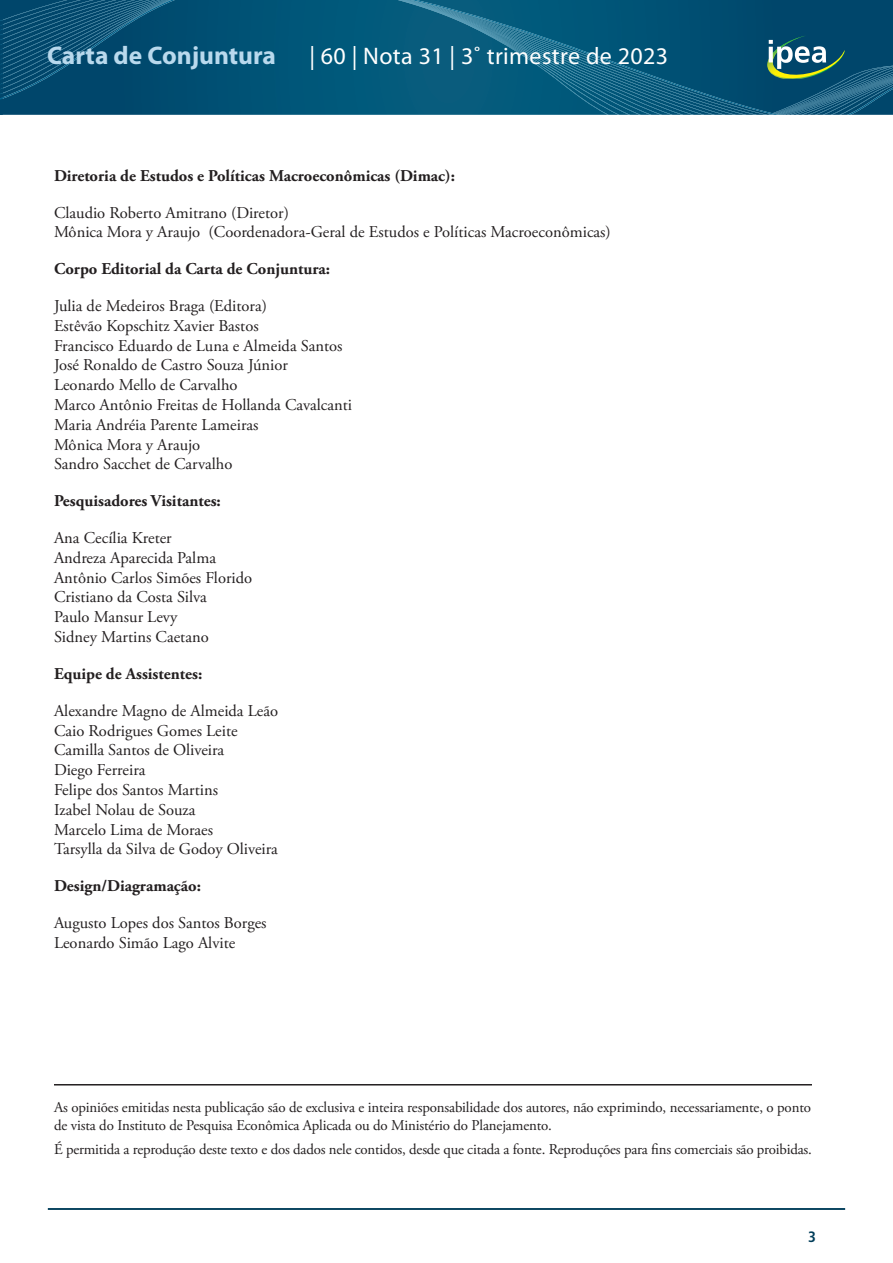
<style>
.page{position:relative;width:893px;height:1263px;background:#fff}
.page>*{position:absolute;margin:0;border:0;box-sizing:border-box;transform-origin:0 0}
.t1{font:700 25.5px "Myriad Pro";color:#b9d9ed}
.t2{font:24px "Myriad Pro";letter-spacing:.015em;color:#fff}
.t3{font:16.5px "Adobe Garamond Pro";color:#231f20}
.t4{font:700 16.5px "Adobe Garamond Pro";color:#231f20}
.t5{font:15px/18px "Adobe Garamond Pro";letter-spacing:-.01em;color:#231f20}
.t6{font:700 condensed 15px "Frutiger LT Pro";color:#013d59}
</style>
<div class="page">
<hr style="left:48px;top:1208px;width:797px;height:2px;background:#013d59">
<div style="left:175px;top:0;width:223px;height:115px;background:#005578"></div>
<svg style="left:0;top:0;width:175px;height:115px;background:#084e72"></svg>
<svg style="left:398px;top:0;width:495px;height:115px;background:#0d5a7a"></svg>
<hr style="left:54px;top:1084px;width:758px;height:1px;background:#231f20">
<h1 class="t1" style="left:47px;top:39px;width:230px">Carta de Conjuntura</h1>
<h2 class="t2" style="left:309px;top:41px;width:360px">| 60 | Nota 31 | 3˚ trimestre de 2023</h2>
<p class="t4" style="left:54px;top:166px;width:403px">Diretoria de Estudos e Políticas Macroeconômicas (Dimac):</p>
<p class="t3" style="left:54px;top:202px;width:236px">Claudio Roberto Amitrano (Diretor)</p>
<p class="t3" style="left:54px;top:222px;width:558px">Mônica Mora y Araujo (Coordenadora-Geral de Estudos e Políticas Macroeconômicas)</p>
<p class="t4" style="left:54px;top:259px;width:278px">Corpo Editorial da Carta de Conjuntura:</p>
<p class="t3" style="left:54px;top:296px;width:214px">Julia de Medeiros Braga (Editora)</p>
<p class="t3" style="left:54px;top:316px;width:206px">Estêvão Kopschitz Xavier Bastos</p>
<p class="t3" style="left:54px;top:335px;width:290px">Francisco Eduardo de Luna e Almeida Santos</p>
<p class="t3" style="left:54px;top:355px;width:236px">José Ronaldo de Castro Souza Júnior</p>
<p class="t3" style="left:54px;top:375px;width:185px">Leonardo Mello de Carvalho</p>
<p class="t3" style="left:54px;top:395px;width:300px">Marco Antônio Freitas de Hollanda Cavalcanti</p>
<p class="t3" style="left:54px;top:415px;width:206px">Maria Andréia Parente Lameiras</p>
<p class="t3" style="left:54px;top:434px;width:148px">Mônica Mora y Araujo</p>
<p class="t3" style="left:54px;top:454px;width:180px">Sandro Sacchet de Carvalho</p>
<p class="t4" style="left:54px;top:491px;width:168px">Pesquisadores Visitantes:</p>
<p class="t3" style="left:54px;top:528px;width:119px">Ana Cecília Kreter</p>
<p class="t3" style="left:54px;top:548px;width:164px">Andreza Aparecida Palma</p>
<p class="t3" style="left:54px;top:567px;width:200px">Antônio Carlos Simões Florido</p>
<p class="t3" style="left:54px;top:587px;width:154px">Cristiano da Costa Silva</p>
<p class="t3" style="left:54px;top:607px;width:125px">Paulo Mansur Levy</p>
<p class="t3" style="left:54px;top:627px;width:156px">Sidney Martins Caetano</p>
<p class="t4" style="left:54px;top:664px;width:150px">Equipe de Assistentes:</p>
<p class="t3" style="left:54px;top:700px;width:226px">Alexandre Magno de Almeida Leão</p>
<p class="t3" style="left:54px;top:720px;width:185px">Caio Rodrigues Gomes Leite</p>
<p class="t3" style="left:54px;top:740px;width:172px">Camilla Santos de Oliveira</p>
<p class="t3" style="left:54px;top:760px;width:93px">Diego Ferreira</p>
<p class="t3" style="left:54px;top:780px;width:166px">Felipe dos Santos Martins</p>
<p class="t3" style="left:54px;top:799px;width:143px">Izabel Nolau de Souza</p>
<p class="t3" style="left:54px;top:819px;width:161px">Marcelo Lima de Moraes</p>
<p class="t3" style="left:54px;top:839px;width:225px">Tarsylla da Silva de Godoy Oliveira</p>
<p class="t4" style="left:54px;top:876px;width:148px">Design/Diagramação:</p>
<p class="t3" style="left:54px;top:913px;width:214px">Augusto Lopes dos Santos Borges</p>
<p class="t3" style="left:54px;top:933px;width:183px">Leonardo Simão Lago Alvite</p>
<p class="t5" style="left:54px;top:1099px;width:758px">As opiniões emitidas nesta publicação são de exclusiva e inteira responsabilidade dos autores, não exprimindo, necessariamente, o ponto de vista do Instituto de Pesquisa Econômica Aplicada ou do Ministério do Planejamento.</p>
<p class="t5" style="left:54px;top:1141px;width:759px">É permitida a reprodução deste texto e dos dados nele contidos, desde que citada a fonte. Reproduções para fins comerciais são proibidas.</p>
<p class="t6" style="left:808px;top:1228px;width:9px">3</p>
</div>
